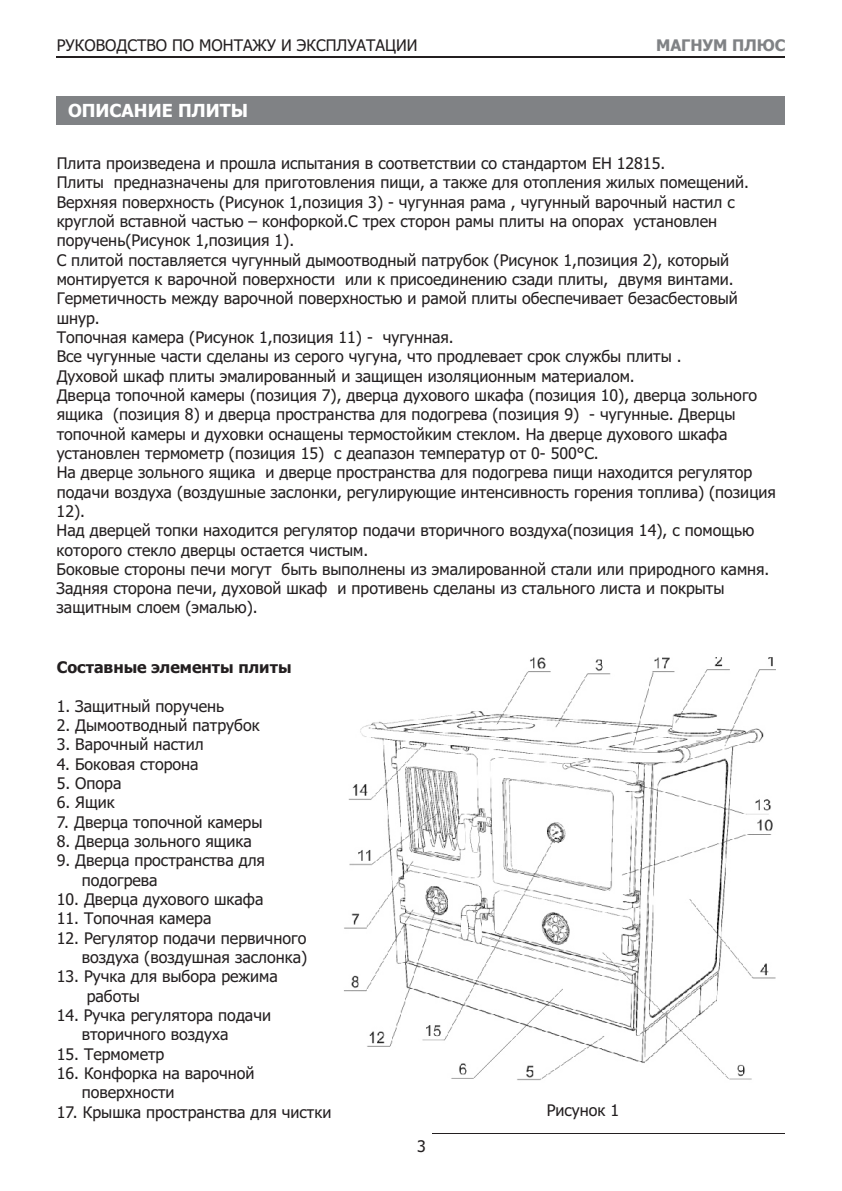
<style>
.page{position:relative;width:842px;height:1191px;background:#fff}
.page>*{position:absolute;margin:0;border:0;box-sizing:border-box;transform-origin:0 0}
.t1{font:700 18px "Tahoma";color:#fff}
.t2{font:16px/19.4px "Tahoma";color:#231f20}
.t3{font:700 16px "Tahoma";color:#231f20}
.t4{font:700 16px "Tahoma";color:#808285}
</style>
<div class="page">
<div style="left:57px;top:96px;width:728px;height:29px;background:#808285"></div>
<hr style="left:432px;top:1133px;width:353px;height:1px;background:#231f20">
<img style="left:344px;top:657px;width:432px;height:424px">
<hr style="left:57px;top:57px;width:728px;height:1px;background:#231f20">
<p class="t2" style="left:57px;top:37px;width:362px">РУКОВОДСТВО ПО МОНТАЖУ И ЭКСПЛУАТАЦИИ</p>
<p class="t4" style="left:656px;top:39px;width:131px">МАГНУМ ПЛЮС</p>
<p class="t1" style="left:68px;top:103px;width:181px">ОПИСАНИЕ ПЛИТЫ</p>
<p class="t2" style="left:57px;top:155px;width:721px">Плита произведена и прошла испытания в соответствии со стандартом ЕН 12815.<br>Плиты предназначены для приготовления пищи, а также для отопления жилых помещений.<br>Верхняя поверхность (Рисунок 1,позиция 3) - чугунная рама , чугунный варочный настил с круглой вставной частью – конфоркой.С трех сторон рамы плиты на опорах установлен поручень(Рисунок 1,позиция 1).<br>С плитой поставляется чугунный дымоотводный патрубок (Рисунок 1,позиция 2), который монтируется к варочной поверхности или к присоединению сзади плиты, двумя винтами.<br>Герметичность между варочной поверхностью и рамой плиты обеспечивает безасбестовый шнур.<br>Топочная камера (Рисунок 1,позиция 11) - чугунная.<br>Все чугунные части сделаны из серого чугуна, что продлевает срок службы плиты .<br>Духовой шкаф плиты эмалированный и защищен изоляционным материалом.<br>Дверца топочной камеры (позиция 7), дверца духового шкафа (позиция 10), дверца зольного ящика (позиция 8) и дверца пространства для подогрева (позиция 9) - чугунные. Дверцы топочной камеры и духовки оснащены термостойким стеклом. На дверце духового шкафа установлен термометр (позиция 15) с деапазон температур от 0- 500°C.<br>На дверце зольного ящика и дверце пространства для подогрева пищи находится регулятор подачи воздуха (воздушные заслонки, регулирующие интенсивность горения топлива) (позиция 12).<br>Над дверцей топки находится регулятор подачи вторичного воздуха(позиция 14), с помощью которого стекло дверцы остается чистым.<br>Боковые стороны печи могут быть выполнены из эмалированной стали или природного камня.<br>Задняя сторона печи, духовой шкаф и противень сделаны из стального листа и покрыты защитным слоем (эмалью).</p>
<p class="t3" style="left:57px;top:661px;width:236px">Составные элементы плиты</p>
<p class="t2" style="left:57px;top:697px;width:169px">1. Защитный поручень</p>
<p class="t2" style="left:57px;top:717px;width:204px">2. Дымоотводный патрубок</p>
<p class="t2" style="left:57px;top:736px;width:148px">3. Варочный настил</p>
<p class="t2" style="left:57px;top:755px;width:143px">4. Боковая сторона</p>
<p class="t2" style="left:57px;top:775px;width:66px">5. Опора</p>
<p class="t2" style="left:57px;top:794px;width:59px">6. Ящик</p>
<p class="t2" style="left:57px;top:813px;width:207px">7. Дверца топочной камеры</p>
<p class="t2" style="left:57px;top:833px;width:197px">8. Дверца зольного ящика</p>
<p class="t2" style="left:82px;top:852px;width:185px;text-indent:-25px">9. Дверца пространства для подогрева</p>
<p class="t2" style="left:57px;top:890px;width:208px">10. Дверца духового шкафа</p>
<p class="t2" style="left:57px;top:910px;width:156px">11. Топочная камера</p>
<p class="t2" style="left:57px;top:929px;width:252px;text-align:right">12. Регулятор подачи первичного воздуха (воздушная заслонка)</p>
<p class="t2" style="left:87px;top:968px;width:193px;text-indent:-30px">13. Ручка для выбора режима работы</p>
<p class="t2" style="left:82px;top:1006px;width:191px;text-indent:-25px">14. Ручка регулятора подачи вторичного воздуха</p>
<p class="t2" style="left:57px;top:1045px;width:109px">15. Термометр</p>
<p class="t2" style="left:82px;top:1064px;width:174px;text-indent:-25px">16. Конфорка на варочной поверхности</p>
<p class="t2" style="left:57px;top:1103px;width:276px">17. Крышка пространства для чистки</p>
<p class="t2" style="left:417px;top:1137px;width:10px">3</p>
<p class="t2" style="left:547px;top:1101px;width:74px">Рисунок 1</p>
</div>
